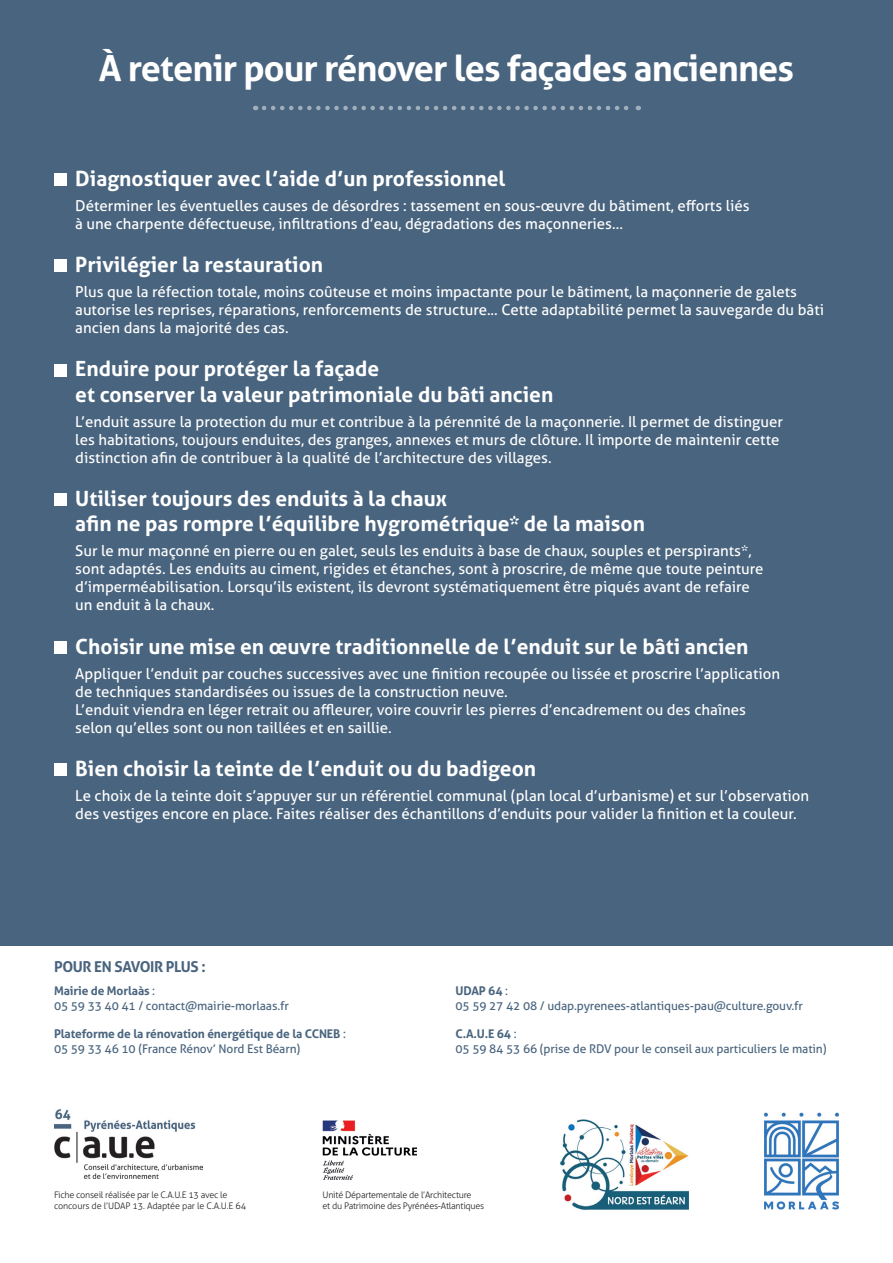
<style>
.page{position:relative;width:893px;height:1263px;background:#fff}
.page>*{position:absolute;margin:0;border:0;box-sizing:border-box;transform-origin:0 0}
.t1{font:700 36px "Aller";letter-spacing:-.025em;color:#fff}
.t2{font:700 21px "Aller";color:#fff}
.t3{font:15px/18px "Aller";color:#fff}
.t4{font:700 15px "Aller";letter-spacing:-.025em;color:#49647e}
.t5{font:12px "Aller";letter-spacing:-.01em;color:#49647e}
.t6{font:700 12px "Aller";letter-spacing:-.01em;color:#49647e}
.t7{font:300 9px/10.8px "Aller";letter-spacing:-.025em;color:#231f20}
.s1{font-weight:400}
</style>
<div class="page">
<div style="left:0;top:0;width:893px;height:945px;background:#49647e"></div>
<svg style="left:264px;top:106px;width:375px;height:4px"></svg>
<div style="left:54px;top:173px;width:13px;height:13px;background:#fff"></div>
<div style="left:54px;top:259px;width:13px;height:13px;background:#fff"></div>
<div style="left:54px;top:364px;width:13px;height:12px;background:#fff"></div>
<div style="left:54px;top:493px;width:13px;height:13px;background:#fff"></div>
<div style="left:54px;top:641px;width:13px;height:13px;background:#fff"></div>
<div style="left:54px;top:763px;width:13px;height:13px;background:#fff"></div>
<img style="left:764px;top:1112px;width:75px;height:98px">
<img style="left:560px;top:1119px;width:129px;height:91px">
<img style="left:54px;top:1110px;width:148px;height:69px">
<img style="left:323px;top:1120px;width:94px;height:59px">
<p class="t1" style="left:99px;top:46px;width:697px">À retenir pour rénover les façades anciennes</p>
<p class="t2" style="left:75px;top:165px;width:432px">Diagnostiquer avec l’aide d’un professionnel</p>
<p class="t3" style="left:75px;top:196px;width:676px">Déterminer les éventuelles causes de désordres : tassement en sous-œuvre du bâtiment, efforts liés</p>
<p class="t3" style="left:75px;top:214px;width:549px">à une charpente défectueuse, infiltrations d’eau, dégradations des maçonneries...</p>
<p class="t2" style="left:75px;top:252px;width:249px">Privilégier la restauration</p>
<p class="t3" style="left:75px;top:283px;width:750px">Plus que la réfection totale, moins coûteuse et moins impactante pour le bâtiment, la maçonnerie de galets autorise les reprises, réparations, renforcements de structure... Cette adaptabilité permet la sauvegarde du bâti ancien dans la majorité des cas.</p>
<p class="t2" style="left:75px;top:356px;width:306px">Enduire pour protéger la façade</p>
<p class="t2" style="left:75px;top:381px;width:480px">et conserver la valeur patrimoniale du bâti ancien</p>
<p class="t3" style="left:75px;top:412px;width:709px">L’enduit assure la protection du mur et contribue à la pérennité de la maçonnerie. Il permet de distinguer</p>
<p class="t3" style="left:75px;top:430px;width:706px">les habitations, toujours enduites, des granges, annexes et murs de clôture. Il importe de maintenir cette distinction afin de contribuer à la qualité de l’architecture des villages.</p>
<p class="t2" style="left:75px;top:486px;width:373px">Utiliser toujours des enduits à la chaux</p>
<p class="t2" style="left:75px;top:511px;width:571px">afin ne pas rompre l’équilibre hygrométrique* de la maison</p>
<p class="t3" style="left:75px;top:542px;width:690px">Sur le mur maçonné en pierre ou en galet, seuls les enduits à base de chaux, souples et perspirants*, sont adaptés. Les enduits au ciment, rigides et étanches, sont à proscrire, de même que toute peinture d’imperméabilisation. Lorsqu’ils existent, ils devront systématiquement être piqués avant de refaire</p>
<p class="t3" style="left:75px;top:596px;width:141px">un enduit à la chaux.</p>
<p class="t2" style="left:75px;top:633px;width:675px">Choisir une mise en œuvre traditionnelle de l’enduit sur le bâti ancien</p>
<p class="t3" style="left:75px;top:664px;width:706px">Appliquer l’enduit par couches successives avec une finition recoupée ou lissée et proscrire l’application</p>
<p class="t3" style="left:75px;top:682px;width:434px">de techniques standardisées ou issues de la construction neuve.</p>
<p class="t3" style="left:75px;top:700px;width:672px">L’enduit viendra en léger retrait ou affleurer, voire couvrir les pierres d’encadrement ou des chaînes</p>
<p class="t3" style="left:75px;top:718px;width:318px">selon qu’elles sont ou non taillées et en saillie.</p>
<p class="t2" style="left:75px;top:756px;width:462px">Bien choisir la teinte de l’enduit ou du badigeon</p>
<p class="t3" style="left:75px;top:787px;width:735px">Le choix de la teinte doit s’appuyer sur un référentiel communal (plan local d’urbanisme) et sur l’observation</p>
<p class="t3" style="left:75px;top:805px;width:723px">des vestiges encore en place. Faites réaliser des échantillons d’enduits pour valider la finition et la couleur.</p>
<p class="t4" style="left:54px;top:957px;width:153px">POUR EN SAVOIR PLUS :</p>
<p class="t6" style="left:54px;top:983px;width:103px">Mairie de Morlaàs <span class="s1">:</span></p>
<p class="t5" style="left:54px;top:998px;width:236px">05 59 33 40 41 / contact@mairie-morlaas.fr</p>
<p class="t6" style="left:54px;top:1027px;width:293px">Plateforme de la rénovation énergétique de la CCNEB <span class="s1">:</span></p>
<p class="t5" style="left:54px;top:1041px;width:248px">05 59 33 46 10 (France Rénov’ Nord Est Béarn)</p>
<p class="t6" style="left:455px;top:983px;width:54px">UDAP 64 <span class="s1">:</span></p>
<p class="t5" style="left:455px;top:998px;width:349px">05 59 27 42 08 / udap.pyrenees-atlantiques-pau@culture.gouv.fr</p>
<p class="t6" style="left:455px;top:1027px;width:63px">C.A.U.E 64 <span class="s1">:</span></p>
<p class="t5" style="left:455px;top:1041px;width:373px">05 59 84 53 66 (prise de RDV pour le conseil aux particuliers le matin)</p>
<p class="t7" style="left:54px;top:1189px;width:194px">Fiche conseil réalisée par le C.A.U.E 13 avec le concours de l’UDAP 13. Adaptée par le C.A.U.E 64</p>
<p class="t7" style="left:323px;top:1189px;width:150px">Unité Départementale de l’Architecture</p>
<p class="t7" style="left:323px;top:1200px;width:163px">et du Patrimoine des Pyrénées-Atlantiques</p>
</div>
